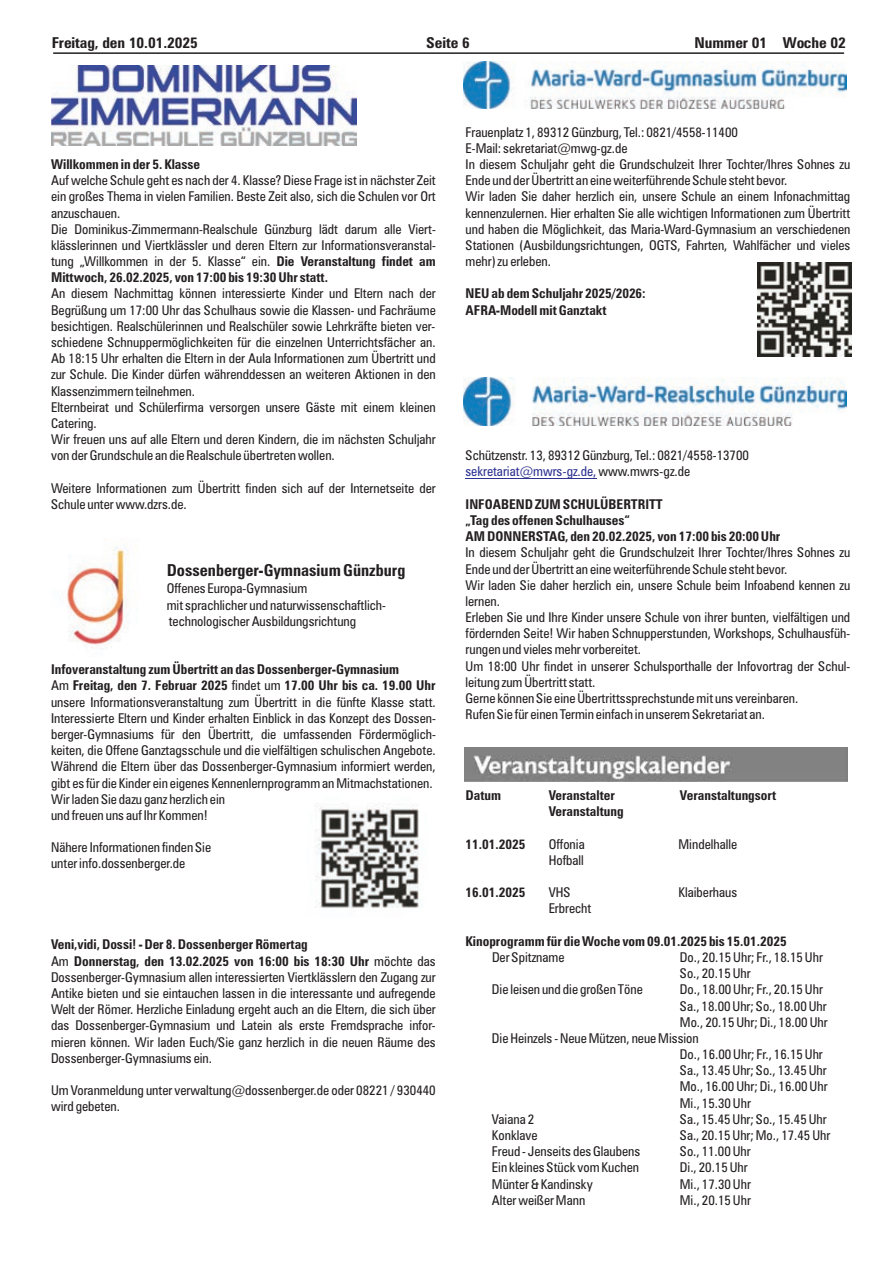
<style>
.page{position:relative;width:893px;height:1263px;background:#fff}
.page>*{position:absolute;margin:0;border:0;box-sizing:border-box;transform-origin:0 0}
.t1{font:700 condensed 16.5px "Zurich BT";color:#231f20}
.t2{font:700 condensed 15px "Zurich BT";letter-spacing:-.005em;color:#231f20;scale:1.04 1}
.t3{font:condensed 13.5px/16.2px "Zurich BT";color:#231f20}
.t4{font:700 condensed 13.5px/16.2px "Zurich BT";color:#231f20}
.s1{font-weight:700}
.s2{color:#2d3291}
.s3{font-weight:400}
</style>
<div class="page">
<hr style="left:466px;top:478px;width:131px;height:1px;background:#2d3291">
<hr style="left:53px;top:52px;width:791px;height:2px;background:#231f20">
<img style="left:51px;top:65px;width:306px;height:80px">
<img style="left:62px;top:547px;width:67px;height:103px">
<img style="left:315px;top:803px;width:104px;height:105px">
<img style="left:464px;top:62px;width:382px;height:46px">
<img style="left:758px;top:263px;width:94px;height:93px">
<img style="left:464px;top:378px;width:382px;height:47px">
<img style="left:464px;top:748px;width:383px;height:34px">
<p class="t2" style="left:52px;top:37px;width:142px">Freitag, den 10.01.2025</p>
<p class="t2" style="left:426px;top:37px;width:43px">Seite 6</p>
<p class="t2" style="left:694px;top:37px;width:147px">Nummer 01 Woche 02</p>
<p class="t3" style="left:466px;top:125px;width:274px">Frauenplatz 1, 89312 Günzburg, Tel.: 0821/4558-11400<br>E-Mail: sekretariat@mwg-gz.de</p>
<p class="t4" style="left:51px;top:157px;width:151px">Willkommen in der 5. Klasse</p>
<p class="t3" style="left:466px;top:157px;width:386px">In diesem Schuljahr geht die Grundschulzeit Ihrer Tochter/Ihres Sohnes zu</p>
<p class="t3" style="left:51px;top:174px;width:386px">Auf welche Schule geht es nach der 4. Klasse? Diese Frage ist in nächster Zeit</p>
<p class="t3" style="left:466px;top:174px;width:323px">Ende und der Übertritt an eine weiterführende Schule steht bevor.</p>
<p class="t3" style="left:51px;top:190px;width:386px">ein großes Thema in vielen Familien. Beste Zeit also, sich die Schulen vor Ort</p>
<p class="t3" style="left:466px;top:190px;width:386px">Wir laden Sie daher herzlich ein, unsere Schule an einem Infonachmittag</p>
<p class="t3" style="left:51px;top:206px;width:71px">anzuschauen.</p>
<p class="t3" style="left:466px;top:206px;width:386px">kennenzulernen. Hier erhalten Sie alle wichtigen Informationen zum Übertritt</p>
<p class="t3" style="left:51px;top:222px;width:386px">Die Dominikus-Zimmermann-Realschule Günzburg lädt darum alle Viert-</p>
<p class="t3" style="left:466px;top:222px;width:386px">und haben die Möglichkeit, das Maria-Ward-Gymnasium an verschiedenen</p>
<p class="t3" style="left:51px;top:238px;width:386px">klässlerinnen und Viertklässler und deren Eltern zur Informationsveranstal-</p>
<p class="t3" style="left:466px;top:238px;width:386px">Stationen (Ausbildungsrichtungen, OGTS, Fahrten, Wahlfächer und vieles</p>
<p class="t3" style="left:51px;top:254px;width:386px">tung „Willkommen in der 5. Klasse“ ein. <span class="s1">Die Veranstaltung findet am</span></p>
<p class="t3" style="left:466px;top:254px;width:87px">mehr) zu erleben.</p>
<p class="t4" style="left:51px;top:271px;width:278px">Mittwoch, 26.02.2025, von 17:00 bis 19:30 Uhr statt.</p>
<p class="t3" style="left:51px;top:287px;width:386px">An diesem Nachmittag können interessierte Kinder und Eltern nach der</p>
<p class="t4" style="left:466px;top:287px;width:182px">NEU ab dem Schuljahr 2025/2026:</p>
<p class="t3" style="left:51px;top:303px;width:386px">Begrüßung um 17:00 Uhr das Schulhaus sowie die Klassen- und Fachräume</p>
<p class="t4" style="left:466px;top:303px;width:142px">AFRA-Modell mit Ganztakt</p>
<p class="t3" style="left:51px;top:319px;width:386px">besichtigen. Realschülerinnen und Realschüler sowie Lehrkräfte bieten ver&shy;schiedene Schnuppermöglichkeiten für die einzelnen Unterrichtsfächer an.<br>Ab 18:15 Uhr erhalten die Eltern in der Aula Informationen zum Übertritt und zur Schule. Die Kinder dürfen währenddessen an weiteren Aktionen in den Klassenzimmern teilnehmen.<br>Elternbeirat und Schülerfirma versorgen unsere Gäste mit einem kleinen Catering.<br>Wir freuen uns auf alle Eltern und deren Kindern, die im nächsten Schuljahr von der Grundschule an die Realschule übertreten wollen.</p>
<p class="t3" style="left:465px;top:449px;width:285px">Schützenstr. 13, 89312 Günzburg, Tel.: 0821/4558-13700 <span class="s2">sekretariat@mwrs-gz.de,</span>www.mwrs-gz.de</p>
<p class="t3" style="left:51px;top:481px;width:386px">Weitere Informationen zum Übertritt finden sich auf der Internetseite der<br>Schule unter www.dzrs.de.</p>
<p class="t4" style="left:466px;top:497px;width:316px">INFOABEND ZUM SCHULÜBERTRITT<br>„Tag des offenen Schulhauses“<br>AM DONNERSTAG, den 20.02.2025, von 17:00 bis 20:00 Uhr</p>
<p class="t3" style="left:466px;top:546px;width:386px">In diesem Schuljahr geht die Grundschulzeit Ihrer Tochter/Ihres Sohnes zu</p>
<p class="t1" style="left:167px;top:564px;width:240px">Dossenberger-Gymnasium Günzburg</p>
<p class="t3" style="left:466px;top:562px;width:323px">Ende und der Übertritt an eine weiterführende Schule steht bevor.</p>
<p class="t3" style="left:167px;top:582px;width:142px">Offenes Europa-Gymnasium</p>
<p class="t3" style="left:466px;top:578px;width:386px">Wir laden Sie daher herzlich ein, unsere Schule beim Infoabend kennen zu</p>
<p class="t3" style="left:167px;top:598px;width:221px">mit sprachlicher und naturwissenschaftlich-</p>
<p class="t3" style="left:466px;top:594px;width:386px">lernen.<br>Erleben Sie und Ihre Kinder unsere Schule von ihrer bunten, vielfältigen und</p>
<p class="t3" style="left:169px;top:614px;width:189px">technologischer Ausbildungsrichtung</p>
<p class="t3" style="left:466px;top:627px;width:386px">fördernden Seite! Wir haben Schnupperstunden, Workshops, Schulhausfüh&shy;rungen und vieles mehr vorbereitet.<br>Um 18:00 Uhr findet in unserer Schulsporthalle der Infovortrag der Schul-</p>
<p class="t4" style="left:51px;top:663px;width:386px">Infoveranstaltung zum Übertritt an das Dossenberger-Gymnasium<br><span class="s3">Am</span> Freitag, den 7. Februar 2025 <span class="s3">findet um</span> 17.00 Uhr bis ca. 19.00 Uhr</p>
<p class="t3" style="left:466px;top:675px;width:334px">leitung zum Übertritt statt.<br>Gerne können Sie eine Übertrittssprechstunde mit uns vereinbaren.</p>
<p class="t3" style="left:51px;top:695px;width:386px">unsere Informationsveranstaltung zum Übertritt in die fünfte Klasse statt.</p>
<p class="t3" style="left:466px;top:708px;width:301px">Rufen Sie für einen Termin einfach in unserem Sekretariat an.</p>
<p class="t3" style="left:51px;top:711px;width:386px">Interessierte Eltern und Kinder erhalten Einblick in das Konzept des Dossen&shy;berger-Gymnasiums für den Übertritt, die umfassenden Fördermöglich&shy;keiten, die Offene Ganztagsschule und die vielfältigen schulischen Angebote.<br>Während die Eltern über das Dossenberger-Gymnasium informiert werden, gibt es für die Kinder ein eigenes Kennenlernprogramm an Mitmachstationen.<br>Wir laden Sie dazu ganz herzlich ein</p>
<p class="t4" style="left:466px;top:788px;width:37px">Datum</p>
<p class="t4" style="left:549px;top:788px;width:68px">Veranstalter</p>
<p class="t4" style="left:680px;top:788px;width:98px">Veranstaltungsort</p>
<p class="t4" style="left:549px;top:805px;width:76px">Veranstaltung</p>
<p class="t3" style="left:51px;top:808px;width:158px">und freuen uns auf Ihr Kommen!</p>
<p class="t3" style="left:51px;top:841px;width:162px">Nähere Informationen finden Sie</p>
<p class="t4" style="left:466px;top:837px;width:61px">11.01.2025</p>
<p class="t3" style="left:549px;top:837px;width:38px">Offonia</p>
<p class="t3" style="left:678px;top:837px;width:60px">Mindelhalle</p>
<p class="t3" style="left:549px;top:853px;width:37px">Hofball</p>
<p class="t3" style="left:51px;top:857px;width:136px">unter info.dossenberger.de</p>
<p class="t4" style="left:466px;top:886px;width:61px">16.01.2025</p>
<p class="t3" style="left:549px;top:886px;width:23px">VHS</p>
<p class="t3" style="left:678px;top:886px;width:60px">Klaiberhaus</p>
<p class="t3" style="left:549px;top:902px;width:44px">Erbrecht</p>
<p class="t4" style="left:51px;top:938px;width:258px">Veni,vidi, Dossi! - Der 8. Dossenberger Römertag</p>
<p class="t4" style="left:466px;top:934px;width:323px">Kinoprogramm für die Woche vom 09.01.2025 bis 15.01.2025</p>
<p class="t4" style="left:51px;top:954px;width:386px"><span class="s3">Am</span> Donnerstag, den 13.02.2025 von 16:00 bis 18:30 Uhr <span class="s3">möchte das</span></p>
<p class="t3" style="left:492px;top:950px;width:74px">Der Spitzname</p>
<p class="t3" style="left:680px;top:950px;width:144px">Do., 20.15 Uhr; Fr., 18.15 Uhr</p>
<p class="t3" style="left:51px;top:970px;width:386px">Dossenberger-Gymnasium allen interessierten Viertklässlern den Zugang zur</p>
<p class="t3" style="left:680px;top:966px;width:72px">So., 20.15 Uhr</p>
<p class="t3" style="left:51px;top:986px;width:386px">Antike bieten und sie eintauchen lassen in die interessante und aufregende</p>
<p class="t3" style="left:492px;top:983px;width:152px">Die leisen und die großen Töne</p>
<p class="t3" style="left:680px;top:983px;width:144px">Do., 18.00 Uhr; Fr., 20.15 Uhr</p>
<p class="t3" style="left:51px;top:1002px;width:386px">Welt der Römer. Herzliche Einladung ergeht auch an die Eltern, die sich über</p>
<p class="t3" style="left:680px;top:999px;width:149px">Sa., 18.00 Uhr; So., 18.00 Uhr<br>Mo., 20.15 Uhr; Di., 18.00 Uhr</p>
<p class="t3" style="left:51px;top:1019px;width:386px">das Dossenberger-Gymnasium und Latein als erste Fremdsprache infor&shy;mieren können. Wir laden Euch/Sie ganz herzlich in die neuen Räume des</p>
<p class="t3" style="left:492px;top:1031px;width:208px">Die Heinzels - Neue Mützen, neue Mission</p>
<p class="t3" style="left:680px;top:1047px;width:149px">Do., 16.00 Uhr; Fr., 16.15 Uhr<br>Sa., 13.45 Uhr; So., 13.45 Uhr<br>Mo., 16.00 Uhr; Di., 16.00 Uhr<br>Mi., 15.30 Uhr</p>
<p class="t3" style="left:51px;top:1051px;width:163px">Dossenberger-Gymnasiums ein.</p>
<p class="t3" style="left:51px;top:1083px;width:386px">Um Voranmeldung unter verwaltung@dossenberger.de oder 08221 / 930440 wird gebeten.</p>
<p class="t3" style="left:492px;top:1112px;width:44px">Vaiana 2</p>
<p class="t3" style="left:680px;top:1112px;width:148px">Sa., 15.45 Uhr; So., 15.45 Uhr</p>
<p class="t3" style="left:492px;top:1144px;width:150px">Freud - Jenseits des Glaubens</p>
<p class="t3" style="left:680px;top:1144px;width:72px">So., 11.00 Uhr</p>
<p class="t3" style="left:492px;top:1161px;width:149px">Ein kleines Stück vom Kuchen</p>
<p class="t3" style="left:680px;top:1161px;width:69px">Di., 20.15 Uhr</p>
<p class="t3" style="left:492px;top:1177px;width:102px">Münter &amp; Kandinsky</p>
<p class="t3" style="left:680px;top:1177px;width:73px">Mi., 17.30 Uhr</p>
<p class="t3" style="left:492px;top:1193px;width:95px">Alter weißer Mann</p>
<p class="t3" style="left:680px;top:1193px;width:73px">Mi., 20.15 Uhr</p>
<p class="t3" style="left:492px;top:1128px;width:47px">Konklave</p>
<p class="t3" style="left:680px;top:1128px;width:152px">Sa., 20.15 Uhr; Mo., 17.45 Uhr</p>
</div>
